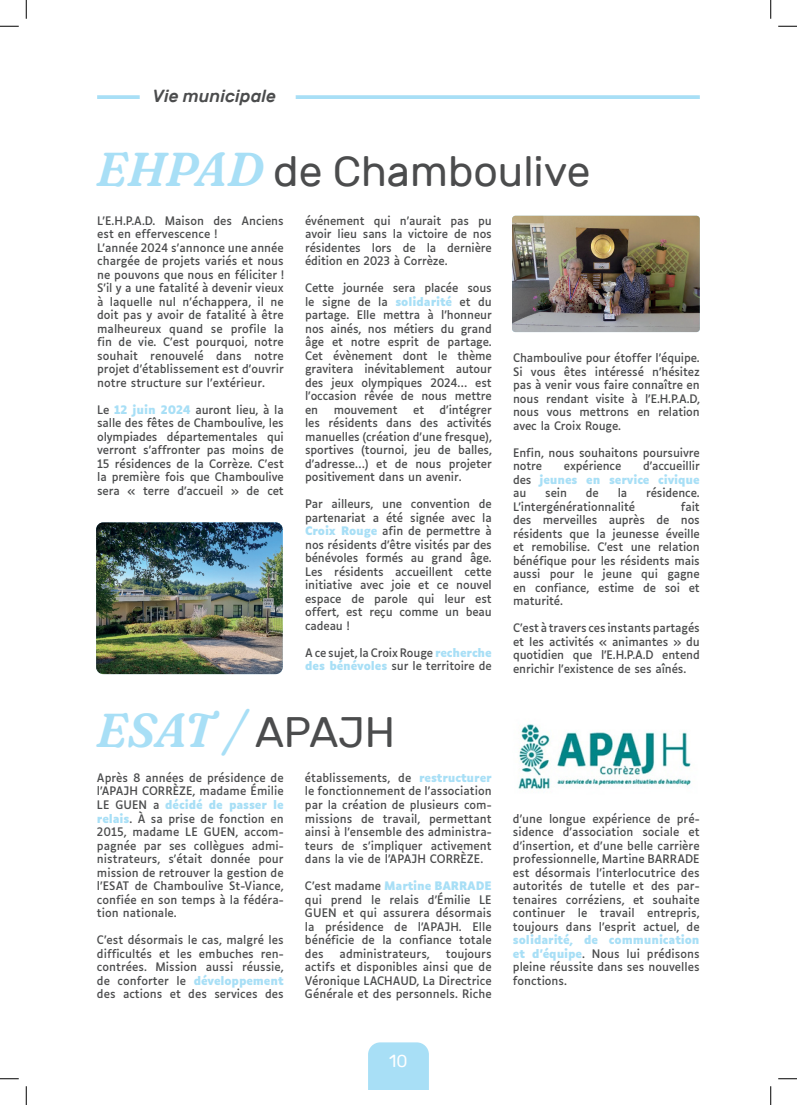
<style>
.page{position:relative;width:797px;height:1105px;background:#fff}
.page>*{position:absolute;margin:0;border:0;box-sizing:border-box;transform-origin:0 0}
.t1{font:italic 600 47.5px "Fraunces 9 pt Soft";color:#a8dff6}
.t2{font:42.5px "Rubik";color:#4b4c4d}
.t3{font:italic 500 17.5px "Rubik";color:#4b4c4d}
.t4{font:17.5px "Rubik";color:#fff}
.paragraphe{font:11.25px/13.5px "Luciole";letter-spacing:-.01em;color:#4b4c4d;text-align:justify}
.paragraphe-2{font:700 11.25px/13.5px "Luciole";letter-spacing:-.01em;color:#a8dff6;text-align:justify}
.s1{font-family:"Fraunces 9 pt Soft";font-weight:600;font-style:italic;font-size:47.5px;color:#a8dff6}
.s2{font-weight:700;color:#a8dff6}
.s3{font-weight:400;color:#4b4c4d}
.s4{font-family:"Rubik";font-weight:400;font-style:normal;font-size:42.5px;color:#4b4c4d}
</style>
<div class="page">
<div style="left:368px;top:1042px;width:61px;height:47px;background:#a8dff6"></div>
<svg style="left:296px;top:95px;width:403px;height:4px;background:#ade0f6"></svg>
<svg style="left:97px;top:95px;width:43px;height:4px"></svg>
<img style="left:512px;top:216px;width:187px;height:116px">
<img style="left:96px;top:522px;width:187px;height:152px">
<img style="left:518px;top:724px;width:173px;height:65px">
<svg style="left:0;top:25px;width:19px;height:2px"></svg>
<svg style="left:778px;top:25px;width:19px;height:2px"></svg>
<svg style="left:0;top:1078px;width:19px;height:1px"></svg>
<svg style="left:778px;top:1078px;width:19px;height:1px"></svg>
<svg style="left:25px;top:0;width:2px;height:19px"></svg>
<svg style="left:25px;top:1086px;width:2px;height:19px"></svg>
<svg style="left:770px;top:0;width:1px;height:19px"></svg>
<svg style="left:770px;top:1086px;width:1px;height:19px"></svg>
<h3 class="t3" style="left:152px;top:86px;width:125px">Vie municipale</h3>
<p class="t2" style="left:96px;top:148px;width:495px"><span class="s1">EHPAD</span> de Chamboulive</p>
<p class="paragraphe" style="left:97px;top:213px;width:188px">L’E.H.P.A.D. Maison des Anciens est en effervescence !</p>
<p class="paragraphe" style="left:97px;top:240px;width:188px">L’année 2024 s’annonce une année chargée de projets variés et nous ne pouvons que nous en féliciter !</p>
<p class="paragraphe" style="left:97px;top:280px;width:188px">S’il y a une fatalité à devenir vieux à laquelle nul n’échappera, il ne doit pas y avoir de fatalité à être malheureux quand se profile la fin de vie. C’est pourquoi, notre souhait renouvelé dans notre projet d’établissement est d’ouvrir notre structure sur l’extérieur.</p>
<p class="paragraphe" style="left:97px;top:402px;width:188px">Le <span class="s2">12 juin 2024</span> auront lieu, à la salle des fêtes de Chamboulive, les olympiades départementales qui verront s’affronter pas moins de 15 résidences de la Corrèze. C’est la première fois que Chamboulive sera « terre d’accueil » de cet</p>
<p class="paragraphe" style="left:305px;top:213px;width:188px">événement qui n’aurait pas pu avoir lieu sans la victoire de nos résidentes lors de la dernière édition en 2023 à Corrèze.</p>
<p class="paragraphe" style="left:305px;top:280px;width:188px">Cette journée sera placée sous le signe de la <span class="s2">solidarité</span> et du partage. Elle mettra à l’honneur nos ainés, nos métiers du grand âge et notre esprit de partage.<br>Cet évènement dont le thème gravitera inévitablement autour des jeux olympiques 2024… est l’occasion rêvée de nous mettre en</p>
<p class="paragraphe" style="left:513px;top:350px;width:188px">Chamboulive pour étoffer l’équipe.<br>Si vous êtes intéressé n’hésitez pas à venir vous faire connaître en nous rendant visite à l’E.H.P.A.D, nous vous mettrons en relation avec la Croix Rouge.</p>
<p class="paragraphe" style="left:513px;top:445px;width:188px">Enfin, nous souhaitons poursuivre notre</p>
<p class="paragraphe" style="left:305px;top:402px;width:188px;text-indent:134px">d’intégrer les résidents dans des activités manuelles (création d’une fresque), sportives (tournoi, jeu de balles, d’adresse…) et de nous projeter positivement dans un avenir.</p>
<p class="paragraphe" style="left:305px;top:496px;width:188px">Par ailleurs, une convention de partenariat a été signée avec la <span class="s2">Croix Rouge</span> afin de permettre à nos résidents d’être visités par des bénévoles formés au grand âge.<br>Les résidents accueillent cette initiative avec joie et ce nouvel espace de parole qui leur est offert, est reçu comme un beau cadeau !</p>
<p class="paragraphe" style="left:305px;top:645px;width:188px">A ce sujet, la Croix Rouge <span class="s2">recherche des bénévoles</span> sur le territoire de</p>
<p class="paragraphe" style="left:334px;top:402px;width:65px">mouvement</p>
<p class="paragraphe" style="left:413px;top:402px;width:13px">et</p>
<p class="paragraphe" style="left:564px;top:458px;width:59px">expérience</p>
<p class="paragraphe-2" style="left:513px;top:460px;width:188px;text-indent:130px"><span class="s3">d’accueillir des</span> jeunes en service civique <span class="s3">au</span></p>
<p class="paragraphe" style="left:545px;top:485px;width:23px">sein</p>
<p class="paragraphe" style="left:586px;top:485px;width:14px">de</p>
<p class="paragraphe" style="left:617px;top:485px;width:11px">la</p>
<p class="paragraphe" style="left:646px;top:485px;width:55px">résidence.</p>
<p class="paragraphe" style="left:513px;top:499px;width:123px">L’intergénérationnalité</p>
<p class="paragraphe" style="left:513px;top:499px;width:188px;text-indent:168px">fait des merveilles auprès de nos résidents que la jeunesse éveille et remobilise. C’est une relation bénéfique pour les résidents mais aussi pour le jeune qui gagne en confiance, estime de soi et maturité.</p>
<p class="paragraphe" style="left:513px;top:620px;width:188px">C’est à travers ces instants partagés et les activités « animantes » du quotidien que l’E.H.P.A.D entend enrichir l’existence de ses aînés.</p>
<p class="t1" style="left:96px;top:693px;width:300px">ESAT / <span class="s4">APAJH</span></p>
<p class="paragraphe" style="left:97px;top:770px;width:188px">Après 8 années de présidence de l’APAJH CORRÈZE, madame Émilie LE GUEN a <span class="s2">décidé de passer le relais</span>. À sa prise de fonction en 2015, madame LE GUEN, accom&shy;pagnée par ses collègues admi&shy;nistrateurs, s’était donnée pour mission de retrouver la gestion de l’ESAT de Chamboulive St-Viance, confiée en son temps à la fédéra&shy;tion nationale.</p>
<p class="paragraphe" style="left:97px;top:932px;width:188px">C’est désormais le cas, malgré les difficultés et les embuches ren&shy;contrées. Mission aussi réussie, de conforter le <span class="s2">développement </span>des actions et des services des</p>
<p class="paragraphe" style="left:305px;top:770px;width:188px">établissements, de <span class="s2">restructurer </span>le fonctionnement de l’association par la création de plusieurs com&shy;missions de travail, permettant ainsi à l’ensemble des administra&shy;teurs de s’impliquer activement dans la vie de l’APAJH CORRÈZE.</p>
<p class="paragraphe" style="left:305px;top:878px;width:188px">C’est madame <span class="s2">Martine BARRADE </span>qui prend le relais d’Émilie LE GUEN et qui assurera désormais la présidence de l’APAJH. Elle bénéficie de la confiance totale des</p>
<p class="paragraphe" style="left:305px;top:945px;width:188px;text-indent:141px">toujours actifs et disponibles ainsi que de Véronique LACHAUD, La Directrice Générale et des personnels. Riche</p>
<p class="paragraphe" style="left:339px;top:945px;width:92px">administrateurs,</p>
<h3 class="t4" style="left:389px;top:1051px;width:20px">10</h3>
<p class="paragraphe" style="left:513px;top:811px;width:188px">d’une longue expérience de pré&shy;sidence d’association sociale et d’insertion, et d’une belle carrière professionnelle, Martine BARRADE est désormais l’interlocutrice des autorités de tutelle et des par&shy;tenaires corréziens, et souhaite continuer le travail entrepris, toujours dans l’esprit actuel, de <span class="s2">solidarité, de communication et d’équipe</span>. Nous lui prédisons pleine réussite dans ses nouvelles fonctions.</p>
</div>
